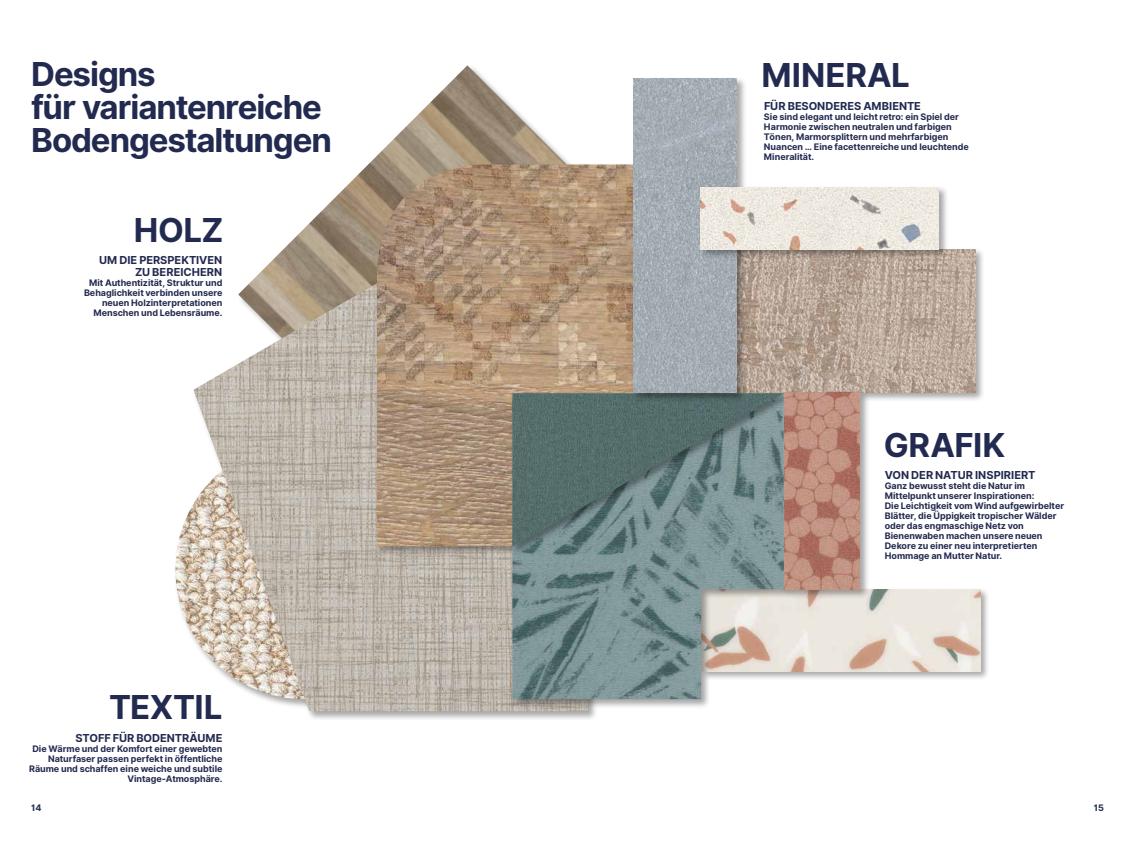
<style>
.page{position:relative;width:1135px;height:842px;background:#fff}
.page>*{position:absolute;margin:0;border:0;box-sizing:border-box;transform-origin:0 0}
.t1{font:700 33px/33px "Inter";letter-spacing:-.03em;color:#232a50}
.t2{font:700 33px "Inter";letter-spacing:-.005em;color:#232a50}
.t3{font:700 11px/11px "Inter";color:#232a50;text-align:right}
.t4{font:700 9px/10px "Inter";letter-spacing:-.005em;color:#232a50;text-align:right}
</style>
<div class="page">
<div style="left:735px;top:248px;width:250px;height:154px;background:#000;opacity:.35"></div>
<img style="left:746px;top:250px;width:229px;height:143px">
<img style="left:259px;top:65px;width:310px;height:209px">
<div style="left:700px;top:588px;width:289px;height:93px;background:#000;opacity:.35"></div>
<img style="left:793px;top:589px;width:187px;height:82px">
<img style="left:175px;top:440px;width:259px;height:259px;border-radius:129px">
<div style="left:192px;top:274px;width:406px;height:447px;background:#000;opacity:.35"></div>
<img style="left:193px;top:275px;width:395px;height:436px">
<img style="left:376px;top:164px;width:256px;height:383px">
<div style="left:511px;top:392px;width:282px;height:317px;background:#000;opacity:.35"></div>
<img style="left:512px;top:556px;width:271px;height:143px">
<div style="left:511px;top:392px;width:282px;height:164px;background:#000;opacity:.35"></div>
<img style="left:512px;top:393px;width:270px;height:154px">
<div style="left:632px;top:77px;width:114px;height:325px;background:#000;opacity:.35"></div>
<img style="left:633px;top:79px;width:104px;height:314px">
<div style="left:699px;top:186px;width:249px;height:73px;background:#000;opacity:.35"></div>
<img style="left:701px;top:187px;width:237px;height:63px">
<div style="left:782px;top:391px;width:87px;height:208px;background:#000;opacity:.35"></div>
<img style="left:784px;top:393px;width:76px;height:196px">
<h1 class="t1" style="left:31px;top:59px;width:302px">Designs<br>für variantenreiche<br>Bodengestaltungen</h1>
<h1 class="t1" style="left:134px;top:214px;width:91px">HOLZ</h1>
<p class="t3" style="left:99px;top:255px;width:125px">UM DIE PERSPEKTIVEN<br>ZU BEREICHERN</p>
<p class="t4" style="left:84px;top:277px;width:140px">Mit Authentizität, Struktur und<br>Behaglichkeit verbinden unsere neuen Holzinterpretationen<br>Menschen und Lebensräume.</p>
<h1 class="t1" style="left:109px;top:692px;width:115px">TEXTIL</h1>
<p class="t3" style="left:75px;top:733px;width:149px">STOFF FÜR BODENTRÄUME</p>
<p class="t4" style="left:29px;top:744px;width:195px">Die Wärme und der Komfort einer gewebten Naturfaser passen perfekt in öffentliche Räume und schaffen eine weiche und subtile Vintage-Atmosphäre.</p>
<h1 class="t2" style="left:761px;top:51px;width:150px">MINERAL</h1>
<p class="t3" style="left:764px;top:101px;width:158px">FÜR BESONDERES AMBIENTE</p>
<p class="t4" style="left:764px;top:112px;width:206px;text-align:left">Sie sind elegant und leicht retro: ein Spiel der Harmonie zwischen neutralen und farbigen Tönen, Marmorsplittern und mehrfarbigen Nuancen … Eine facettenreiche und leuchtende Mineralität.</p>
<h1 class="t1" style="left:883px;top:429px;width:123px">GRAFIK</h1>
<p class="t3" style="left:884px;top:469px;width:152px">VON DER NATUR INSPIRIERT</p>
<p class="t4" style="left:884px;top:480px;width:181px;text-align:left">Ganz bewusst steht die Natur im Mittelpunkt unserer Inspirationen:<br>Die Leichtigkeit vom Wind aufgewirbelter Blätter, die Üppigkeit tropischer Wälder oder das engmaschige Netz von Bienenwaben machen unsere neuen Dekore zu einer neu interpretierten Hommage an Mutter Natur.</p>
<p class="t4" style="left:31px;top:803px;width:12px">14</p>
<p class="t4" style="left:1093px;top:803px;width:12px">15</p>
</div>
